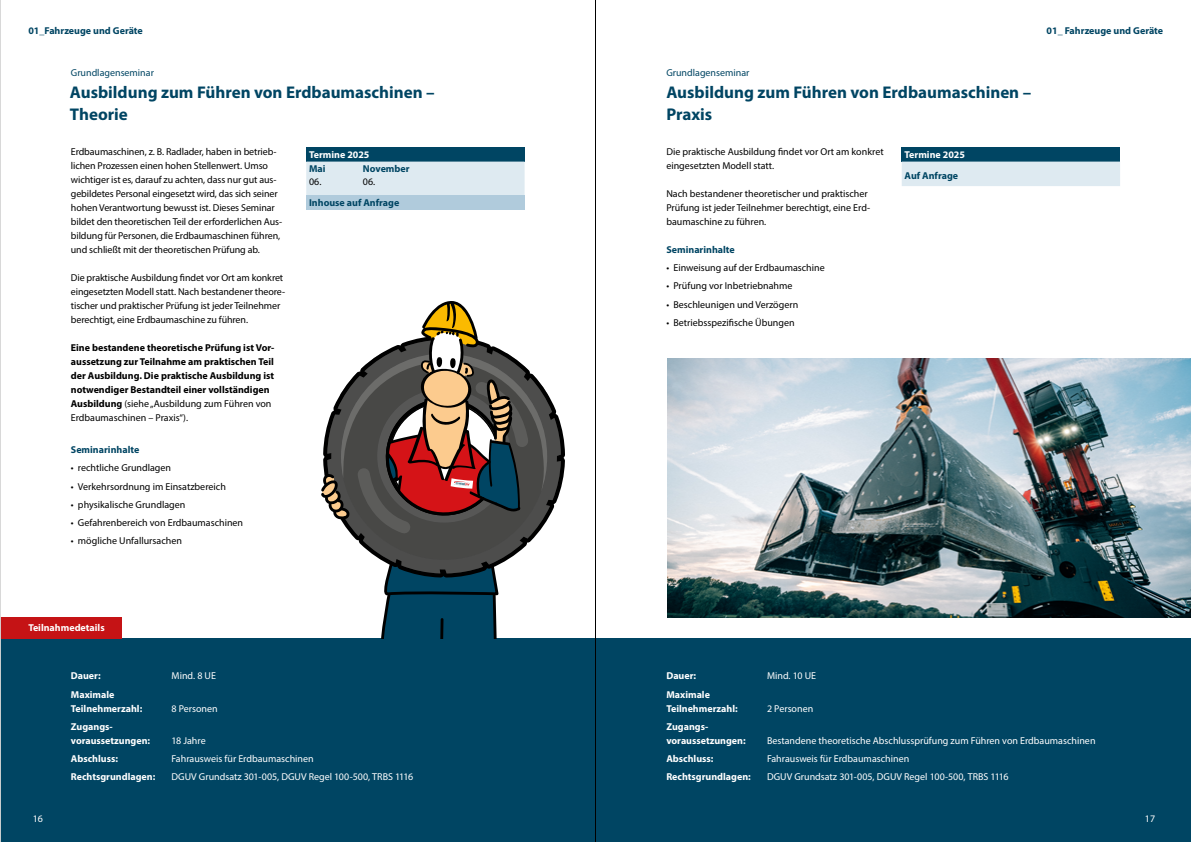
<style>
.page{position:relative;width:1191px;height:842px;background:#fff}
.page>*{position:absolute;margin:0;border:0;box-sizing:border-box;transform-origin:0 0}
.t1{font:700 17px/22px "Myriad Pro";color:#004563}
.t2{font:10px/14px "Myriad Pro";letter-spacing:-.01em;color:#000}
.t3{font:10px/18.2px "Myriad Pro";color:#fff}
.t4{font:700 10px/14px "Myriad Pro";color:#000}
.t5{font:700 10px/18.2px "Myriad Pro";color:#fff}
.t6{font:700 10px "Myriad Pro";color:#004563}
.t7{font:10px "Myriad Pro";color:#004563}
.s1{font-weight:400}
</style>
<div class="page">
<div style="left:0;top:638px;width:1191px;height:204px;background:#004563"></div>
<img style="left:667px;top:358px;width:524px;height:259px">
<div style="left:901px;top:147px;width:219px;height:15px;background:#004563"></div>
<div style="left:902px;top:162px;width:218px;height:24px;background:#deeaf1"></div>
<div style="left:306px;top:147px;width:218px;height:15px;background:#004563"></div>
<div style="left:306px;top:162px;width:218px;height:33px;background:#deeaf1"></div>
<div style="left:306px;top:195px;width:218px;height:14px;background:#b0cbdc"></div>
<div style="left:0;top:617px;width:122px;height:21px;background:#c51315"></div>
<svg style="left:381px;top:573px;width:118px;height:65px;background:#0d465f"></svg>
<svg style="left:381px;top:393px;width:180px;height:180px"></svg>
<svg style="left:350px;top:533px;width:197px;height:27px;fill:#484846"></svg>
<svg style="left:321px;top:301px;width:226px;height:232px"></svg>
<hr style="left:595px;top:0;width:1px;height:842px;background:#000">
<hr style="left:0;top:0;width:1px;height:842px;background:#dadada">
<p class="t6" style="left:28px;top:24px;width:116px">01_Fahrzeuge und Geräte</p>
<p class="t6" style="left:1046px;top:24px;width:118px">01_ Fahrzeuge und Geräte</p>
<p class="t7" style="left:71px;top:66px;width:85px">Grundlagenseminar</p>
<p class="t7" style="left:666px;top:66px;width:85px">Grundlagenseminar</p>
<h1 class="t1" style="left:70px;top:81px;width:366px">Ausbildung zum Führen von Erdbaumaschinen –<br>Theorie</h1>
<p class="t2" style="left:71px;top:144px;width:213px">Erdbaumaschinen, z. B. Radlader, haben in betrieb&shy;lichen Prozessen einen hohen Stellenwert. Umso wichtiger ist es, darauf zu achten, dass nur gut aus&shy;gebildetes Personal eingesetzt wird, das sich seiner hohen Verantwortung bewusst ist. Dieses Seminar bildet den theoretischen Teil der erforderlichen Aus&shy;bildung für Personen, die Erdbaumaschinen führen, und schließt mit der theoretischen Prüfung ab.</p>
<p class="t2" style="left:71px;top:270px;width:216px">Die praktische Ausbildung findet vor Ort am konkret eingesetzten Modell statt. Nach bestandener theore&shy;tischer und praktischer Prüfung ist jeder Teilnehmer berechtigt, eine Erdbaumaschine zu führen.</p>
<p class="t4" style="left:71px;top:340px;width:205px">Eine bestandene theoretische Prüfung ist Vor&shy;aussetzung zur Teilnahme am praktischen Teil der Ausbildung. Die praktische Ausbildung ist notwendiger Bestandteil einer vollständigen Ausbildung <span class="s1">(siehe „Ausbildung zum Führen von Erdbaumaschinen – Praxis“).</span></p>
<p class="t6" style="left:71px;top:443px;width:70px">Seminarinhalte</p>
<p class="t2" style="left:71px;top:461px;width:102px">• rechtliche Grundlagen</p>
<p class="t2" style="left:71px;top:479px;width:156px">• Verkehrsordnung im Einsatzbereich</p>
<p class="t2" style="left:71px;top:497px;width:116px">• physikalische Grundlagen</p>
<p class="t2" style="left:71px;top:516px;width:174px">• Gefahrenbereich von Erdbaumaschinen</p>
<p class="t2" style="left:71px;top:534px;width:113px">• mögliche Unfallursachen</p>
<p class="t5" style="left:309px;top:145px;width:62px">Termine 2025</p>
<p class="t6" style="left:309px;top:162px;width:18px">Mai</p>
<p class="t2" style="left:309px;top:174px;width:14px">06.</p>
<p class="t6" style="left:363px;top:162px;width:48px">November</p>
<p class="t2" style="left:363px;top:174px;width:14px">06.</p>
<p class="t6" style="left:309px;top:196px;width:92px">Inhouse auf Anfrage</p>
<h1 class="t1" style="left:666px;top:81px;width:366px">Ausbildung zum Führen von Erdbaumaschinen –<br>Praxis</h1>
<p class="t2" style="left:666px;top:144px;width:219px">Die praktische Ausbildung findet vor Ort am konkret eingesetzten Modell statt.</p>
<p class="t2" style="left:666px;top:186px;width:205px">Nach bestandener theoretischer und praktischer<br>Prüfung ist jeder Teilnehmer berechtigt, eine Erd&shy;baumaschine zu führen.</p>
<p class="t6" style="left:666px;top:243px;width:70px">Seminarinhalte</p>
<p class="t2" style="left:666px;top:261px;width:160px">• Einweisung auf der Erdbaumaschine</p>
<p class="t2" style="left:666px;top:279px;width:127px">• Prüfung vor Inbetriebnahme</p>
<p class="t2" style="left:666px;top:297px;width:133px">• Beschleunigen und Verzögern</p>
<p class="t2" style="left:666px;top:315px;width:130px">• Betriebsspezifische Übungen</p>
<p class="t5" style="left:904px;top:145px;width:62px">Termine 2025</p>
<p class="t6" style="left:904px;top:170px;width:55px">Auf Anfrage</p>
<p class="t5" style="left:28px;top:618px;width:78px">Teilnahmedetails</p>
<p class="t5" style="left:71px;top:667px;width:45px">Dauer:<br>Maximale</p>
<p class="t5" style="left:71px;top:699px;width:73px">Teilnehmerzahl:<br>Zugangs-</p>
<p class="t5" style="left:71px;top:731px;width:86px">voraussetzungen:<br>Abschluss:<br>Rechtsgrundlagen:</p>
<p class="t3" style="left:172px;top:667px;width:46px">Mind. 8 UE</p>
<p class="t3" style="left:172px;top:699px;width:48px">8 Personen</p>
<p class="t3" style="left:172px;top:731px;width:243px">18 Jahre<br>Fahrausweis für Erdbaumaschinen<br>DGUV Grundsatz 301-005, DGUV Regel 100-500, TRBS 1116</p>
<p class="t5" style="left:666px;top:667px;width:45px">Dauer:<br>Maximale</p>
<p class="t5" style="left:666px;top:699px;width:73px">Teilnehmerzahl:<br>Zugangs-</p>
<p class="t5" style="left:666px;top:731px;width:86px">voraussetzungen:<br>Abschluss:<br>Rechtsgrundlagen:</p>
<p class="t3" style="left:767px;top:667px;width:51px">Mind. 10 UE</p>
<p class="t3" style="left:767px;top:699px;width:48px">2 Personen</p>
<p class="t3" style="left:767px;top:731px;width:330px">Bestandene theoretische Abschlussprüfung zum Führen von Erdbaumaschinen<br>Fahrausweis für Erdbaumaschinen<br>DGUV Grundsatz 301-005, DGUV Regel 100-500, TRBS 1116</p>
<p class="t3" style="left:33px;top:809px;width:12px">16</p>
<p class="t3" style="left:1145px;top:809px;width:12px">17</p>
</div>
